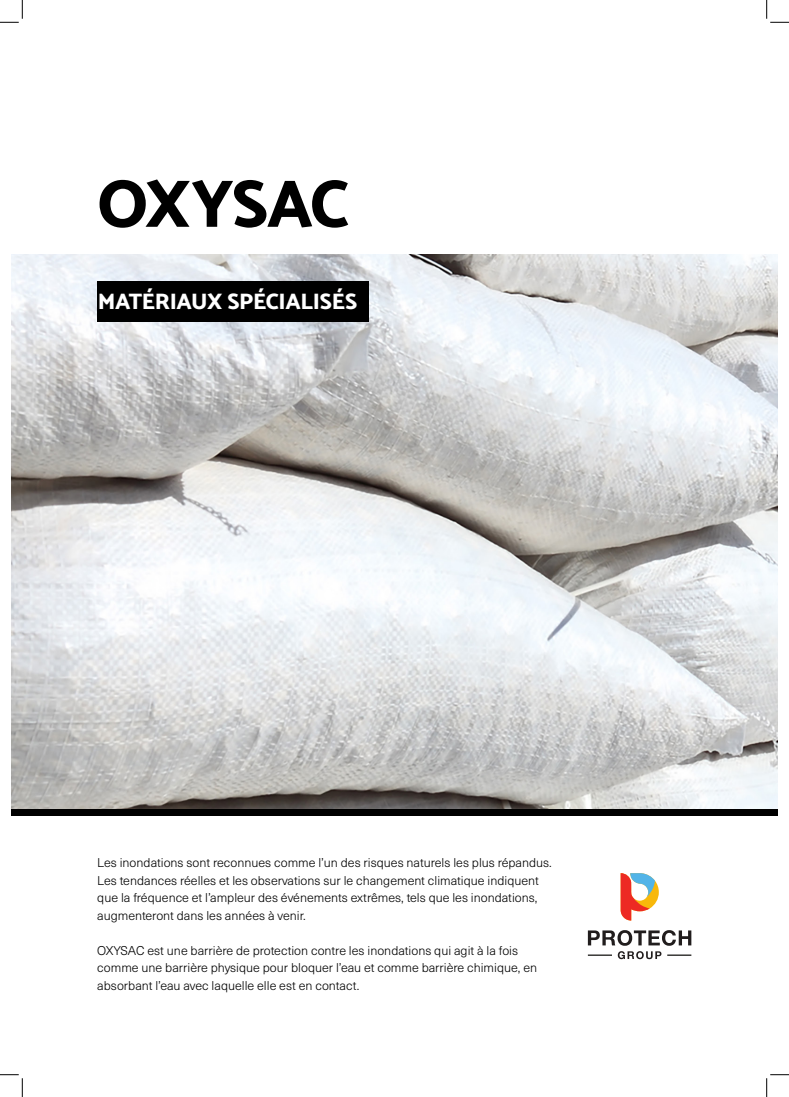
<style>
.page{position:relative;width:789px;height:1097px;background:#fff}
.page>*{position:absolute;margin:0;border:0;box-sizing:border-box;transform-origin:0 0}
.Cover__Title{font:100 67.5px "Catamaran";letter-spacing:-.03em;color:#000}
.t1{font:100 22.5px "Catamaran";letter-spacing:-.015em;color:#fff}
.Paragraph{font:300 12.5px/17.5px "Neue Haas Unica Pro";color:#000}
</style>
<div class="page">
<img style="left:11px;top:255px;width:767px;height:554px">
<div style="left:11px;top:809px;width:767px;height:6px;background:#000"></div>
<svg style="left:620px;top:873px;width:39px;height:48px"></svg>
<svg style="left:588px;top:930px;width:103px;height:29px"></svg>
<div style="left:97px;top:281px;width:272px;height:40px;background:#000"></div>
<svg style="left:0;top:0;width:23px;height:23px"></svg>
<svg style="left:0;top:1074px;width:23px;height:23px"></svg>
<svg style="left:766px;top:0;width:23px;height:23px"></svg>
<svg style="left:766px;top:1074px;width:23px;height:23px"></svg>
<p class="Cover__Title" style="left:97px;top:153px;width:253px">OXYSAC</p>
<h2 class="t1" style="left:98px;top:284px;width:261px">MATÉRIAUX SPÉCIALISÉS</h2>
<p class="Paragraph" style="left:97px;top:854px;width:456px">Les inondations sont reconnues comme l’un des risques naturels les plus répandus.<br>Les tendances réelles et les observations sur le changement climatique indiquent que la fréquence et l’ampleur des événements extrêmes, tels que les inondations, augmenteront dans les années à venir.</p>
<p class="Paragraph" style="left:97px;top:942px;width:441px">OXYSAC est une barrière de protection contre les inondations qui agit à la fois comme une barrière physique pour bloquer l’eau et comme barrière chimique, en absorbant l’eau avec laquelle elle est en contact.</p>
</div>
